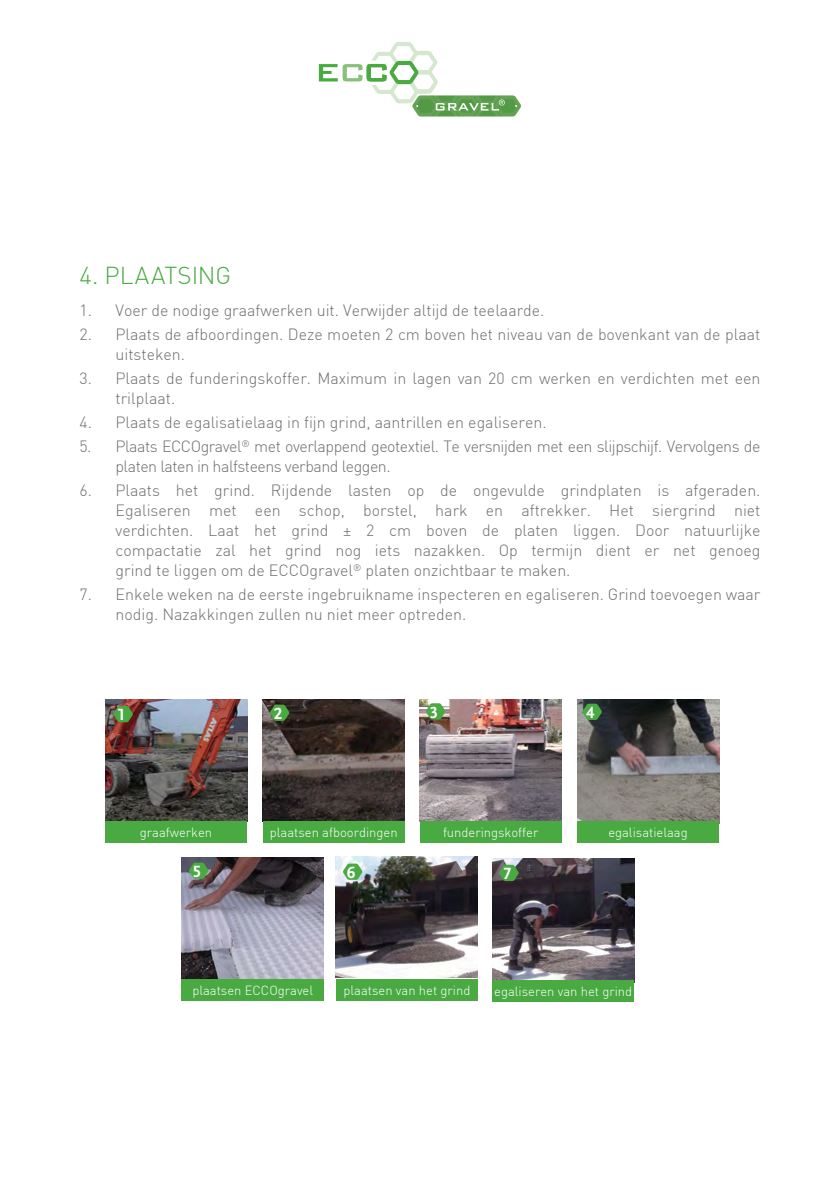
<style>
.page{position:relative;width:840px;height:1191px;background:#fff}
.page>*{position:absolute;margin:0;border:0;box-sizing:border-box;transform-origin:0 0}
.t1{font:300 24px "DIN";color:#49aa42}
.t2{font:700 17px "Scala Sans Figures";color:#fff}
.t3{font:300 16px/20px "DIN";color:#6b6e70}
.t4{font:300 16px/20px "DIN";letter-spacing:-.03em;color:#6b6e70}
.t5{font:300 13px "DIN";color:#fff}
</style>
<div class="page">
<svg style="left:319px;top:42px;width:202px;height:75px"></svg>
<img style="left:263px;top:699px;width:141px;height:122px">
<img style="left:419px;top:699px;width:142px;height:122px">
<img style="left:105px;top:699px;width:142px;height:122px">
<div style="left:419px;top:821px;width:142px;height:21px;background:#49aa42"></div>
<div style="left:105px;top:821px;width:142px;height:21px;background:#49aa42"></div>
<div style="left:262px;top:821px;width:142px;height:21px;background:#49aa42"></div>
<svg style="left:425px;top:703px;width:20px;height:16px"></svg>
<svg style="left:270px;top:704px;width:19px;height:17px"></svg>
<svg style="left:113px;top:706px;width:20px;height:16px"></svg>
<img style="left:181px;top:857px;width:143px;height:122px">
<img style="left:577px;top:699px;width:141px;height:122px">
<img style="left:336px;top:856px;width:141px;height:121px">
<img style="left:492px;top:858px;width:141px;height:122px">
<div style="left:181px;top:979px;width:143px;height:22px;background:#49aa42"></div>
<div style="left:576px;top:821px;width:142px;height:22px;background:#49aa42"></div>
<div style="left:336px;top:979px;width:141px;height:22px;background:#49aa42"></div>
<div style="left:492px;top:980px;width:141px;height:22px;background:#49aa42"></div>
<svg style="left:343px;top:863px;width:19px;height:17px"></svg>
<svg style="left:499px;top:865px;width:19px;height:16px"></svg>
<svg style="left:189px;top:862px;width:19px;height:17px"></svg>
<svg style="left:582px;top:703px;width:19px;height:17px"></svg>
<h1 class="t1" style="left:79px;top:261px;width:153px">4. PLAATSING</h1>
<p class="t3" style="left:79px;top:300px;width:466px">1. Voer de nodige graafwerken uit. Verwijder altijd de teelaarde.</p>
<p class="t3" style="left:115px;top:324px;width:646px;text-indent:-36px">2. Plaats de afboordingen. Deze moeten 2 cm boven het niveau van de bovenkant van de plaat uitsteken.</p>
<p class="t3" style="left:115px;top:368px;width:646px;text-indent:-36px">3. Plaats de funderingskoffer. Maximum in lagen van 20 cm werken en verdichten met een trilplaat.</p>
<p class="t3" style="left:79px;top:412px;width:468px">4. Plaats de egalisatielaag in fijn grind, aantrillen en egaliseren.</p>
<p class="t4" style="left:115px;top:436px;width:646px;text-indent:-36px">5. Plaats ECCOgravel<sup>®</sup> met overlappend geotextiel. Te versnijden met een slijpschijf. Vervolgens de platen laten in halfsteens verband leggen.</p>
<p class="t3" style="left:115px;top:480px;width:646px;text-align:justify;text-indent:-36px">6. Plaats het grind. Rijdende lasten op de ongevulde grindplaten is afgeraden.<br>Egaliseren met een schop, borstel, hark en aftrekker. Het siergrind niet verdichten. Laat het grind ± 2 cm boven de platen liggen. Door natuurlijke compactatie zal het grind nog iets nazakken. Op termijn dient er net genoeg grind te liggen om de ECCOgravel<sup>®</sup> platen onzichtbaar te maken.</p>
<p class="t3" style="left:115px;top:584px;width:646px;text-indent:-36px">7. Enkele weken na de eerste ingebruikname inspecteren en egaliseren. Grind toevoegen waar nodig. Nazakkingen zullen nu niet meer optreden.</p>
<p class="t2" style="left:117px;top:708px;width:10px">1</p>
<p class="t2" style="left:273px;top:706px;width:10px">2</p>
<p class="t2" style="left:429px;top:705px;width:10px">3</p>
<p class="t5" style="left:140px;top:824px;width:74px">graafwerken</p>
<p class="t5" style="left:269px;top:824px;width:129px">plaatsen afboordingen</p>
<p class="t5" style="left:443px;top:824px;width:97px">funderingskoffer</p>
<p class="t2" style="left:193px;top:864px;width:10px">5</p>
<p class="t2" style="left:346px;top:865px;width:10px">6</p>
<p class="t2" style="left:502px;top:866px;width:10px">7</p>
<p class="t2" style="left:586px;top:705px;width:10px">4</p>
<p class="t5" style="left:608px;top:824px;width:81px">egalisatielaag</p>
<p class="t5" style="left:192px;top:982px;width:122px">plaatsen ECCOgravel</p>
<p class="t5" style="left:343px;top:982px;width:128px">plaatsen van het grind</p>
<p class="t5" style="left:494px;top:983px;width:139px">egaliseren van het grind</p>
</div>
